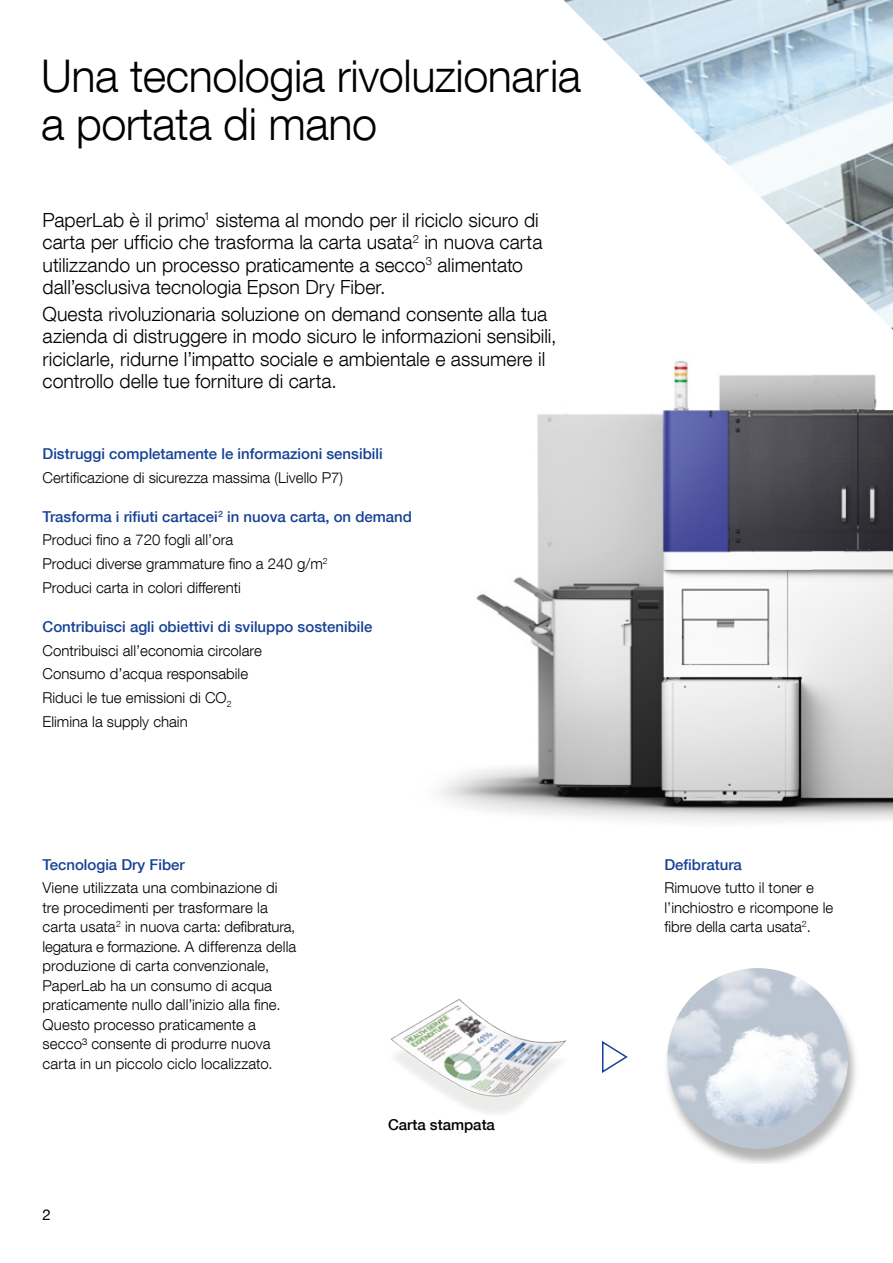
<style>
.page{position:relative;width:893px;height:1263px;background:#fff}
.page>*{position:absolute;margin:0;border:0;box-sizing:border-box;transform-origin:0 0}
.t1{font:300 45px/48px "Helvetica Neue LT Com";letter-spacing:-.01em;color:#000}
.t2{font:300 19.5px/22.5px "Helvetica Neue LT Com";color:#000}
.t3{font:300 15px/19.5px "Helvetica Neue LT Com";color:#000}
.t4{font:500 15px "Helvetica Neue LT Com";color:#164194}
.t5{font:500 15px "Helvetica Neue LT Com";color:#000}
.t6{font:15px "Helvetica Neue LT Com";color:#000}
</style>
<div class="page">
<img style="left:666px;top:968px;width:190px;height:195px">
<img style="left:667px;top:968px;width:181px;height:181px;border-radius:90px">
<img style="left:390px;top:999px;width:176px;height:114px">
<svg style="left:602px;top:1041px;width:26px;height:32px"></svg>
<img style="left:440px;top:360px;width:453px;height:462px">
<img style="left:563px;top:0;width:330px;height:330px">
<img style="left:812px;top:375px;width:81px;height:424px">
<p class="t1" style="left:41px;top:51px;width:542px">Una tecnologia rivoluzionaria a portata di mano</p>
<p class="t2" style="left:43px;top:208px;width:501px">PaperLab è il primo<sup>1</sup> sistema al mondo per il riciclo sicuro di carta per ufficio che trasforma la carta usata<sup>2</sup> in nuova carta utilizzando un processo praticamente a secco<sup>3</sup> alimentato dall’esclusiva tecnologia Epson Dry Fiber.</p>
<p class="t2" style="left:43px;top:302px;width:516px">Questa rivoluzionaria soluzione on demand consente alla tua azienda di distruggere in modo sicuro le informazioni sensibili, riciclarle, ridurne l’impatto sociale e ambientale e assumere il controllo delle tue forniture di carta.</p>
<p class="t4" style="left:43px;top:444px;width:342px">Distruggi completamente le informazioni sensibili</p>
<p class="t3" style="left:43px;top:467px;width:302px">Certificazione di sicurezza massima (Livello P7)</p>
<p class="t4" style="left:43px;top:507px;width:371px">Trasforma i rifiuti cartacei<sup>2</sup> in nuova carta, on demand</p>
<p class="t3" style="left:43px;top:530px;width:192px">Produci fino a 720 fogli all’ora</p>
<p class="t3" style="left:43px;top:554px;width:287px">Produci diverse grammature fino a 240 g/m<sup>2</sup></p>
<p class="t3" style="left:43px;top:577px;width:200px">Produci carta in colori differenti</p>
<p class="t4" style="left:43px;top:618px;width:331px">Contribuisci agli obiettivi di sviluppo sostenibile</p>
<p class="t3" style="left:43px;top:640px;width:221px">Contribuisci all’economia circolare</p>
<p class="t3" style="left:43px;top:664px;width:207px">Consumo d’acqua responsabile</p>
<p class="t3" style="left:43px;top:688px;width:191px">Riduci le tue emissioni di CO<sub>2</sub></p>
<p class="t3" style="left:43px;top:711px;width:147px">Elimina la supply chain</p>
<p class="t4" style="left:43px;top:855px;width:144px">Tecnologia Dry Fiber</p>
<p class="t3" style="left:43px;top:878px;width:255px">Viene utilizzata una combinazione di tre procedimenti per trasformare la carta usata<sup>2</sup> in nuova carta: defibratura, legatura e formazione. A differenza della produzione di carta convenzionale, PaperLab ha un consumo di acqua praticamente nullo dall’inizio alla fine.<br>Questo processo praticamente a secco³ consente di produrre nuova carta in un piccolo ciclo localizzato.</p>
<p class="t6" style="left:43px;top:1206px;width:10px">2</p>
<p class="t5" style="left:388px;top:1116px;width:108px">Carta stampata</p>
<p class="t4" style="left:664px;top:855px;width:79px">Defibratura</p>
<p class="t3" style="left:664px;top:878px;width:170px">Rimuove tutto il toner e l’inchiostro e ricompone le fibre della carta usata<sup>2</sup>.</p>
</div>
